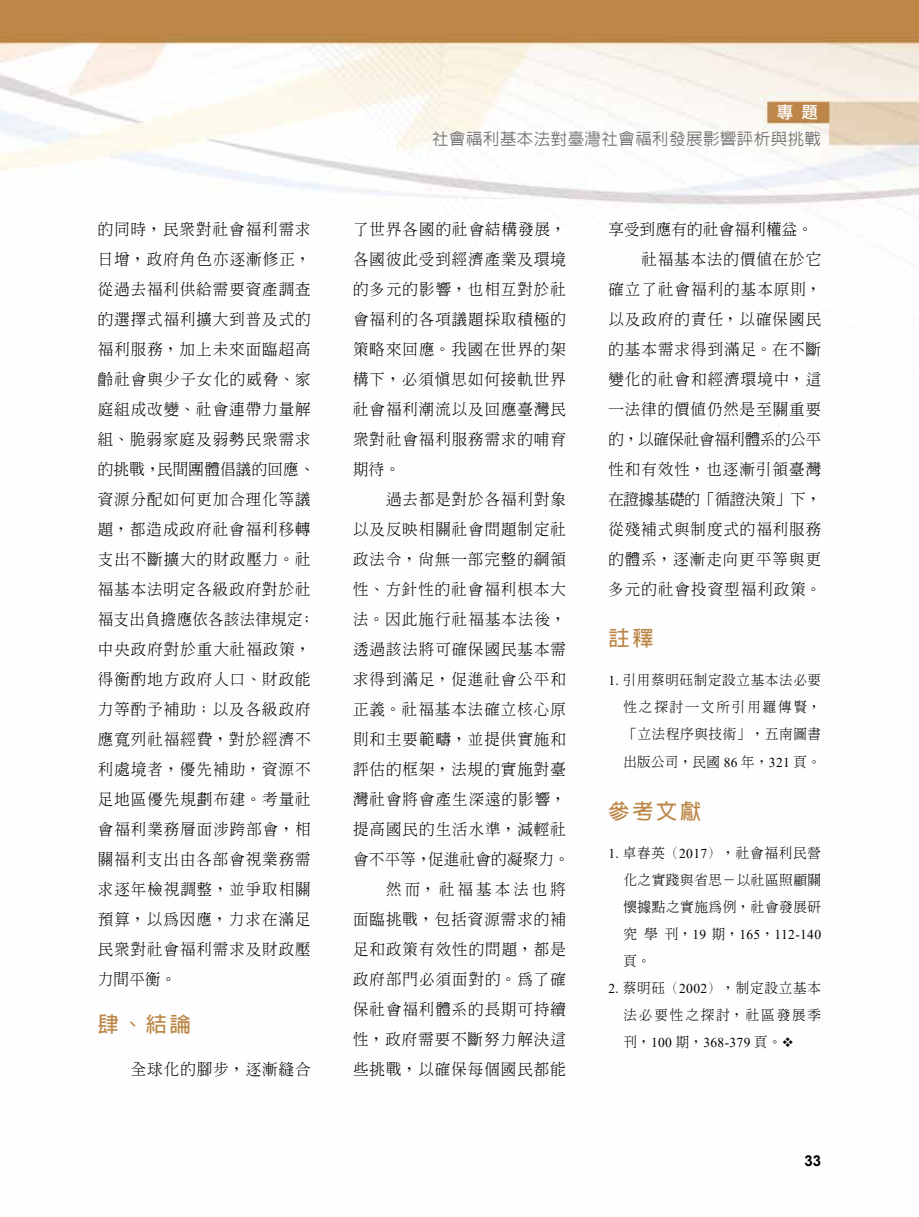
<style>
.page{position:relative;width:919px;height:1217px;background:#fff}
.page>*{position:absolute;margin:0;border:0;box-sizing:border-box;transform-origin:0 0}
.t1{font:700 21px "Lin Gothic";letter-spacing:.14em;color:#bc8646}
.t2{font:500 16.5px "Lin Gothic";letter-spacing:.025em;color:#727171}
.t3{font:16.5px "DF Li Hei Md WIN BF";color:#fff}
.t4{font:300 15.3px/30px "Inn Ming";letter-spacing:.075em;color:#000}
.t5{font:300 15.3px "Inn Ming";letter-spacing:-.01em;color:#000}
.t6{font:300 15.3px "Inn Ming";letter-spacing:.025em;color:#000}
.t7{font:700 15px "Arial";color:#000}
.t8{font:300 13.5px/27px "Inn Ming";letter-spacing:.055em;color:#000;text-align:justify}
.t9{font:13.5px "Times New Roman";letter-spacing:.025em;color:#000}
.t10{font:300 13.5px/27px "Inn Ming";letter-spacing:.145em;color:#000;text-align:right}
.s1{font-family:"Times New Roman";font-weight:400}
.s2{font-family:"Inn Ming";font-weight:300}
</style>
<div class="page">
<img style="left:0;top:0;width:918px;height:227px">
<p class="t4" style="left:98px;top:214px;width:218px">的同時，民眾對社會福利需求日增，政府角色亦逐漸修正，從過去福利供給需要資產調查的選擇式福利擴大到普及式的福利服務，加上未來面臨超高齡社會與少子女化的威脅、家庭組成改變、社會連帶力量解組、脆弱家庭及弱勢民眾需求的挑戰，民間團體倡議的回應、資源分配如何更加合理化等議題，都造成政府社會福利移轉支出不斷擴大的財政壓力。社福基本法明定各級政府對於社福支出負擔應依各該法律規定；中央政府對於重大社福政策，得衡酌地方政府人口、財政能力等酌予補助；以及各級政府應寬列社福經費，對於經濟不利處境者，優先補助，資源不足地區優先規劃布建。考量社會福利業務層面涉跨部會，相關福利支出由各部會視業務需求逐年檢視調整，並爭取相關預算，以為因應，力求在滿足民眾對社會福利需求及財政壓力間平衡。</p>
<h1 class="t1" style="left:98px;top:1013px;width:94px">肆、結論</h1>
<p class="t4" style="left:131px;top:1053px;width:181px">全球化的腳步，逐漸縫合</p>
<p class="t3" style="left:776px;top:104px;width:43px">專 題</p>
<p class="t2" style="left:432px;top:130px;width:390px">社會福利基本法對臺灣社會福利發展影響評析與挑戰</p>
<p class="t4" style="left:353px;top:214px;width:214px;text-align:justify">了世界各國的社會結構發展，各國彼此受到經濟產業及環境的多元的影響，也相互對於社會福利的各項議題採取積極的策略來回應。我國在世界的架構下，必須慎思如何接軌世界社會福利潮流以及回應臺灣民眾對社會福利服務需求的哺育期待。</p>
<p class="t4" style="left:353px;top:484px;width:218px;text-align:right">過去都是對於各福利對象<br>以及反映相關社會問題制定社政法令，尚無一部完整的綱領性、方針性的社會福利根本大法。因此施行社福基本法後，透過該法將可確保國民基本需求得到滿足，促進社會公平和正義。社福基本法確立核心原則和主要範疇，並提供實施和評估的框架，法規的實施對臺灣社會將會產生深遠的影響，提高國民的生活水準，減輕社會不平等，促進社會的凝聚力。然而，社福基本法也將<br>面臨挑戰，包括資源需求的補足和政策有效性的問題，都是政府部門必須面對的。為了確保社會福利體系的長期可持續性，政府需要不斷努力解決這些挑戰，以確保每個國民都能</p>
<p class="t6" style="left:608px;top:221px;width:206px">享受到應有的社會福利權益。</p>
<p class="t4" style="left:641px;top:244px;width:181px">社福基本法的價值在於它</p>
<p class="t4" style="left:608px;top:274px;width:214px">確立了社會福利的基本原則，</p>
<p class="t4" style="left:608px;top:304px;width:214px">以及政府的責任，以確保國民</p>
<p class="t4" style="left:608px;top:334px;width:214px">的基本需求得到滿足。在不斷</p>
<p class="t4" style="left:608px;top:364px;width:214px">變化的社會和經濟環境中，這</p>
<p class="t4" style="left:608px;top:394px;width:214px">一法律的價值仍然是至關重要</p>
<p class="t5" style="left:608px;top:431px;width:214px">的，以確保社會福利體系的公平</p>
<p class="t4" style="left:608px;top:454px;width:214px">性和有效性，也逐漸引領臺灣</p>
<p class="t5" style="left:608px;top:491px;width:214px">在證據基礎的「循證決策」下，</p>
<p class="t4" style="left:608px;top:514px;width:214px">從殘補式與制度式的福利服務</p>
<p class="t4" style="left:608px;top:544px;width:214px">的體系，逐漸走向更平等與更</p>
<p class="t4" style="left:608px;top:574px;width:214px">多元的社會投資型福利政策。</p>
<h1 class="t1" style="left:608px;top:627px;width:46px">註釋</h1>
<p class="t8" style="left:623px;top:666px;width:199px;text-indent:-15px"><span class="s1">1.</span> 引用蔡明砡制定設立基本法必要性之探討一文所引用羅傳賢，「立法程序與技術」，五南圖書出版公司，民國 <span class="s1">86</span> 年，<span class="s1">321</span> 頁。</p>
<h1 class="t1" style="left:608px;top:799px;width:94px">參考文獻</h1>
<p class="t8" style="left:623px;top:838px;width:199px;text-indent:-15px"><span class="s1">1.</span> 卓春英（<span class="s1">2017</span>），社會福利民營化之實踐與省思－以社區照顧關懷據點之實施為例，社會發展研</p>
<p class="t9" style="left:623px;top:924px;width:199px"><span class="s2">究學刊，</span>19 <span class="s2">期，</span>165<span class="s2">，</span>112-140</p>
<p class="t8" style="left:623px;top:946px;width:29px">頁。</p>
<p class="t10" style="left:608px;top:973px;width:214px"><span class="s1">2.</span> 蔡明砡（<span class="s1">2002</span>），制定設立基本法必要性之探討，社區發展季</p>
<p class="t9" style="left:623px;top:1032px;width:172px"><span class="s2">刊，</span>100 <span class="s2">期，</span>368-379 <span class="s2">頁。</span>❖</p>
<p class="t7" style="left:804px;top:1149px;width:18px">33</p>
</div>
